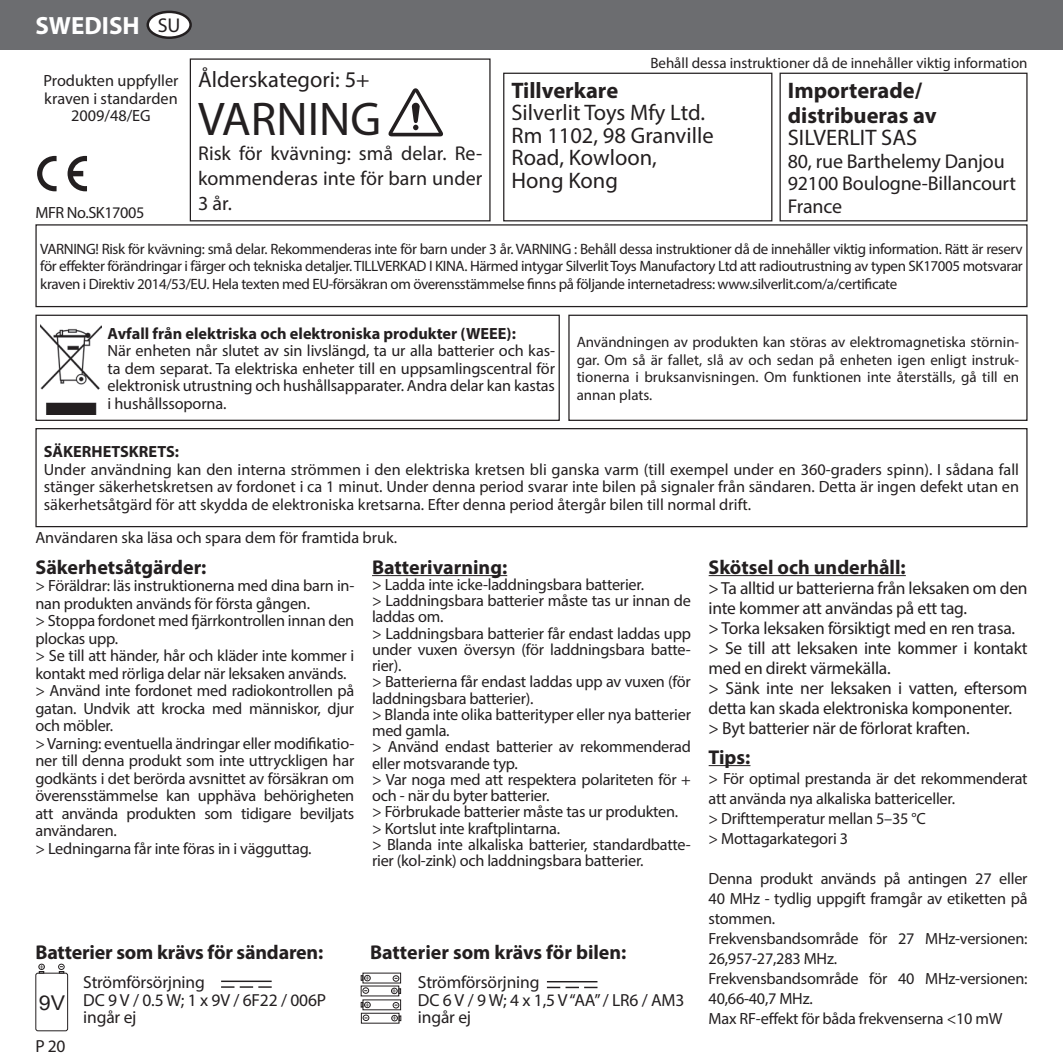
<style>
.page{position:relative;width:1063px;height:1063px;background:#fff}
.page>*{position:absolute;margin:0;border:0;box-sizing:border-box;transform-origin:0 0}
.t1{font:47.5px "Myriad Pro";color:#231f20}
.t2{font:700 25px "Myriad Pro";color:#fff}
.t3{font:22.5px/22.5px "Myriad Pro";color:#231f20}
.t4{font:700 22.5px/25px "Myriad Pro";color:#231f20}
.t5{font:20.25px "Arial";color:#231f20;scale:1.05 1}
.t6{font:700 20px "Myriad Pro";color:#231f20}
.t7{font:20px/25px "Myriad Pro";letter-spacing:-.01em;color:#231f20;text-align:justify}
.t8{font:17.5px/20px "Myriad Pro";letter-spacing:-.015em;color:#231f20}
.t9{font:16.25px/17.5px "Myriad Pro";letter-spacing:-.015em;color:#231f20}
.t10{font:700 16.25px "Myriad Pro";color:#231f20}
.t11{font:15px/17.5px "Myriad Pro";color:#231f20;text-align:justify}
.t12{font:8px "Times";color:#231f20;scale:1.05 1}
.t13{font:7.75px "Times";color:#231f20;scale:1.05 1}
.s1{font-weight:400;font-size:20px;color:#231f20}
</style>
<div class="page">
<div style="left:0;top:0;width:1063px;height:50px;background:#6c6d70"></div>
<hr style="left:221px;top:981px;width:51px;height:1px;background:#231f20">
<svg style="left:221px;top:986px;width:13px;height:2px"></svg>
<svg style="left:240px;top:986px;width:32px;height:2px"></svg>
<div style="left:58px;top:964px;width:7px;height:6px;border:1px solid #231f20;border-radius:50%"></div>
<div style="left:38px;top:964px;width:7px;height:6px;border:1px solid #231f20;border-radius:50%"></div>
<svg style="left:59px;top:966px;width:5px;height:7px"></svg>
<div style="left:35px;top:973px;width:33px;height:58px;border:1px solid #231f20;border-radius:2px"></div>
<hr style="left:547px;top:981px;width:50px;height:1px;background:#231f20">
<svg style="left:547px;top:987px;width:13px;height:1px"></svg>
<svg style="left:566px;top:987px;width:32px;height:1px"></svg>
<svg style="left:393px;top:1002px;width:6px;height:6px"></svg>
<div style="left:364px;top:1002px;width:7px;height:6px;border:1px solid #231f20;border-radius:50%"></div>
<div style="left:362px;top:987px;width:7px;height:7px;border:1px solid #231f20;border-radius:50%"></div>
<div style="left:391px;top:988px;width:7px;height:6px;border:1px solid #231f20;border-radius:50%"></div>
<svg style="left:399px;top:988px;width:2px;height:6px"></svg>
<svg style="left:363px;top:1015px;width:6px;height:6px"></svg>
<div style="left:391px;top:1015px;width:7px;height:6px;border:1px solid #231f20;border-radius:50%"></div>
<div style="left:361px;top:1013px;width:39px;height:11px;border:1px solid #231f20"></div>
<div style="left:393px;top:975px;width:6px;height:7px;border:1px solid #231f20;border-radius:50%"></div>
<div style="left:364px;top:975px;width:7px;height:6px;border:1px solid #231f20;border-radius:50%"></div>
<svg style="left:361px;top:975px;width:2px;height:6px"></svg>
<div style="left:190px;top:58px;width:301px;height:163px;border:1px solid #231f20"></div>
<svg style="left:388px;top:88px;width:55px;height:48px"></svg>
<div style="left:148px;top:12px;width:43px;height:26px;background:#fff;border-radius:50%"></div>
<div style="left:147px;top:11px;width:45px;height:28px;border:2px solid #231f20;border-radius:50%"></div>
<svg style="left:37px;top:156px;width:20px;height:35px"></svg>
<svg style="left:68px;top:156px;width:19px;height:35px"></svg>
<div style="left:503px;top:73px;width:269px;height:148px;border:1px solid #231f20"></div>
<div style="left:780px;top:73px;width:248px;height:148px;border:1px solid #231f20"></div>
<hr style="left:372px;top:575px;width:135px;height:1px;background:#231f20">
<hr style="left:709px;top:575px;width:197px;height:1px;background:#231f20">
<hr style="left:709px;top:765px;width:41px;height:1px;background:#231f20">
<div style="left:35px;top:315px;width:525px;height:106px;border:1px solid #231f20"></div>
<div style="left:35px;top:428px;width:993px;height:99px;border:1px solid #231f20"></div>
<img style="left:40px;top:325px;width:61px;height:90px">
<div style="left:568px;top:315px;width:460px;height:106px;border:1px solid #231f20"></div>
<div style="left:35px;top:224px;width:993px;height:83px;border:1px solid #231f20"></div>
<h2 class="t2" style="left:35px;top:9px;width:147px">SWEDISH <span class="s1">SU</span></h2>
<p class="t11" style="left:650px;top:54px;width:379px">Behåll dessa instruktioner då de innehåller viktig information</p>
<h3 class="t3" style="left:198px;top:68px;width:173px">Ålderskategori: 5+</h3>
<h1 class="t1" style="left:198px;top:89px;width:184px">VARNING</h1>
<p class="t7" style="left:198px;top:140px;width:286px">Risk för kvävning: små delar. Re&shy;kommenderas inte för barn under 3 år.</p>
<p class="t9" style="left:43px;top:72px;width:137px;text-align:center">Produkten uppfyller kraven i standarden<br>2009/48/EG</p>
<h3 class="t4" style="left:511px;top:77px;width:108px">Tillverkare</h3>
<h3 class="t3" style="left:511px;top:101px;width:204px">Silverlit Toys Mfy Ltd.<br>Rm 1102, 98 Granville<br>Road, Kowloon,<br>Hong Kong</h3>
<h3 class="t4" style="left:788px;top:77px;width:150px">Importerade/ distribueras av</h3>
<h3 class="t3" style="left:788px;top:126px;width:131px">SILVERLIT SAS</h3>
<p class="t7" style="left:788px;top:150px;width:230px;line-height:22.5px">80, rue Barthelemy Danjou<br>92100 Boulogne-Billancourt</p>
<p class="t9" style="left:35px;top:203px;width:110px">MFR No.SK17005</p>
<p class="t7" style="left:788px;top:193px;width:56px">France</p>
<p class="t11" style="left:40px;top:240px;width:984px">VARNING! Risk för kvävning: små delar. Rekommenderas inte för barn under 3 år. VARNING : Behåll dessa instruktioner då de innehåller viktig information. Rätt är reserv för effekter förändringar i färger och tekniska detaljer. TILLVERKAD I KINA. Härmed intygar Silverlit Toys Manufactory Ltd att radioutrustning av typen SK17005 motsvarar kraven i Direktiv 2014/53/EU. Hela texten med EU-försäkran om överensstämmelse finns på följande internetadress: www.silverlit.com/a/certificate</p>
<p class="t10" style="left:108px;top:323px;width:410px">Avfall från elektriska och elektroniska produkter (WEEE):</p>
<p class="t9" style="left:108px;top:342px;width:449px;text-align:justify">När enheten når slutet av sin livslängd, ta ur alla batterier och kas&shy;ta dem separat. Ta elektriska enheter till en uppsamlingscentral för elektronisk utrustning och hushållsapparater. Andra delar kan kastas i hushållssoporna.</p>
<p class="t10" style="left:44px;top:441px;width:137px">SÄKERHETSKRETS:</p>
<p class="t9" style="left:44px;top:461px;width:977px;text-align:justify">Under användning kan den interna strömmen i den elektriska kretsen bli ganska varm (till exempel under en 360-graders spinn). I sådana fall stänger säkerhetskretsen av fordonet i ca 1 minut. Under denna period svarar inte bilen på signaler från sändaren. Detta är ingen defekt utan en säkerhetsåtgärd för att skydda de elektroniska kretsarna. Efter denna period återgår bilen till normal drift.</p>
<p class="t9" style="left:35px;top:529px;width:363px">Användaren ska läsa och spara dem för framtida bruk.</p>
<p class="t11" style="left:577px;top:333px;width:444px">Användningen av produkten kan störas av elektromagnetiska störnin&shy;gar. Om så är fallet, slå av och sedan på enheten igen enligt instruk&shy;tionerna i bruksanvisningen. Om funktionen inte återställs, gå till en annan plats.</p>
<p class="t6" style="left:35px;top:554px;width:173px">Säkerhetsåtgärder:</p>
<p class="t9" style="left:35px;top:577px;width:320px">&gt; Föräldrar: läs instruktionerna med dina barn in&shy;nan produkten används för första gången.<br>&gt; Stoppa fordonet med fjärrkontrollen innan den plockas upp.<br>&gt; Se till att händer, hår och kläder inte kommer i kontakt med rörliga delar när leksaken används. &gt; Använd inte fordonet med radiokontrollen på gatan. Undvik att krocka med människor, djur och möbler.<br>&gt; Varning: eventuella ändringar eller modifikatio&shy;ner till denna produkt som inte uttryckligen har godkänts i det berörda avsnittet av försäkran om överensstämmelse kan upphäva behörigheten att använda produkten som tidigare beviljats användaren.<br>&gt; Ledningarna får inte föras in i vägguttag.</p>
<p class="t6" style="left:372px;top:554px;width:137px">Batterivarning:</p>
<p class="t9" style="left:372px;top:576px;width:320px;line-height:16.2px">&gt; Ladda inte icke-laddningsbara batterier.<br>&gt; Laddningsbara batterier måste tas ur innan de laddas om.<br>&gt; Laddningsbara batterier får endast laddas upp under vuxen översyn (för laddningsbara batte&shy;rier).<br>&gt; Batterierna får endast laddas upp av vuxen (för laddningsbara batterier).<br>&gt; Blanda inte olika batterityper eller nya batterier med gamla.<br>&gt; Använd endast batterier av rekommenderad eller motsvarande typ.<br>&gt; Var noga med att respektera polariteten för + och - när du byter batterier.<br>&gt; Förbrukade batterier måste tas ur produkten. &gt; Kortslut inte kraftplintarna.<br>&gt; Blanda inte alkaliska batterier, standardbatte&shy;rier (kol-zink) och laddningsbara batterier.</p>
<p class="t6" style="left:35px;top:940px;width:289px">Batterier som krävs för sändaren:</p>
<p class="t6" style="left:370px;top:940px;width:258px">Batterier som krävs för bilen:</p>
<p class="t8" style="left:83px;top:974px;width:244px;line-height:17.5px">Strömförsörjning<br>DC 9 V / 0.5 W; 1 x 9V / 6F22 / 006P ingår ej</p>
<p class="t13" style="left:44px;top:972px;width:6px;rotate:-180deg">+</p>
<p class="t5" style="left:39px;top:989px;width:27px">9V</p>
<p class="t8" style="left:418px;top:974px;width:268px;line-height:17.5px">Strömförsörjning<br>DC 6 V / 9 W; 4 x 1,5 V “AA” / LR6 / AM3 ingår ej</p>
<p class="t12" style="left:370px;top:983px;width:6px;rotate:-180deg">+</p>
<p class="t12" style="left:392px;top:986px;width:6px">+</p>
<p class="t12" style="left:392px;top:1013px;width:6px">+</p>
<p class="t12" style="left:370px;top:1010px;width:6px;rotate:-180deg">+</p>
<p class="t8" style="left:35px;top:1036px;width:31px">P 20</p>
<p class="t6" style="left:709px;top:554px;width:199px">Skötsel och underhåll:</p>
<p class="t8" style="left:709px;top:577px;width:320px">&gt; Ta alltid ur batterierna från leksaken om den inte kommer att användas på ett tag.<br>&gt; Torka leksaken försiktigt med en ren trasa. &gt; Se till att leksaken inte kommer i kontakt med en direkt värmekälla.<br>&gt; Sänk inte ner leksaken i vatten, eftersom detta kan skada elektroniska komponenter.<br>&gt; Byt batterier när de förlorat kraften.</p>
<p class="t6" style="left:709px;top:744px;width:43px">Tips:</p>
<p class="t9" style="left:709px;top:768px;width:320px;line-height:20px">&gt; För optimal prestanda är det rekommenderat att använda nya alkaliska battericeller.<br>&gt; Drifttemperatur mellan 5–35 °C<br>&gt; Mottagarkategori 3</p>
<p class="t9" style="left:709px;top:868px;width:320px;line-height:20px">Denna produkt används på antingen 27 eller 40 MHz - tydlig uppgift framgår av etiketten på stommen.<br>Frekvensbandsområde för 27 MHz-versionen:<br>26,957-27,283 MHz.<br>Frekvensbandsområde för 40 MHz-versionen:<br>40,66-40,7 MHz.<br>Max RF-effekt för båda frekvenserna &lt;10 mW</p>
</div>
